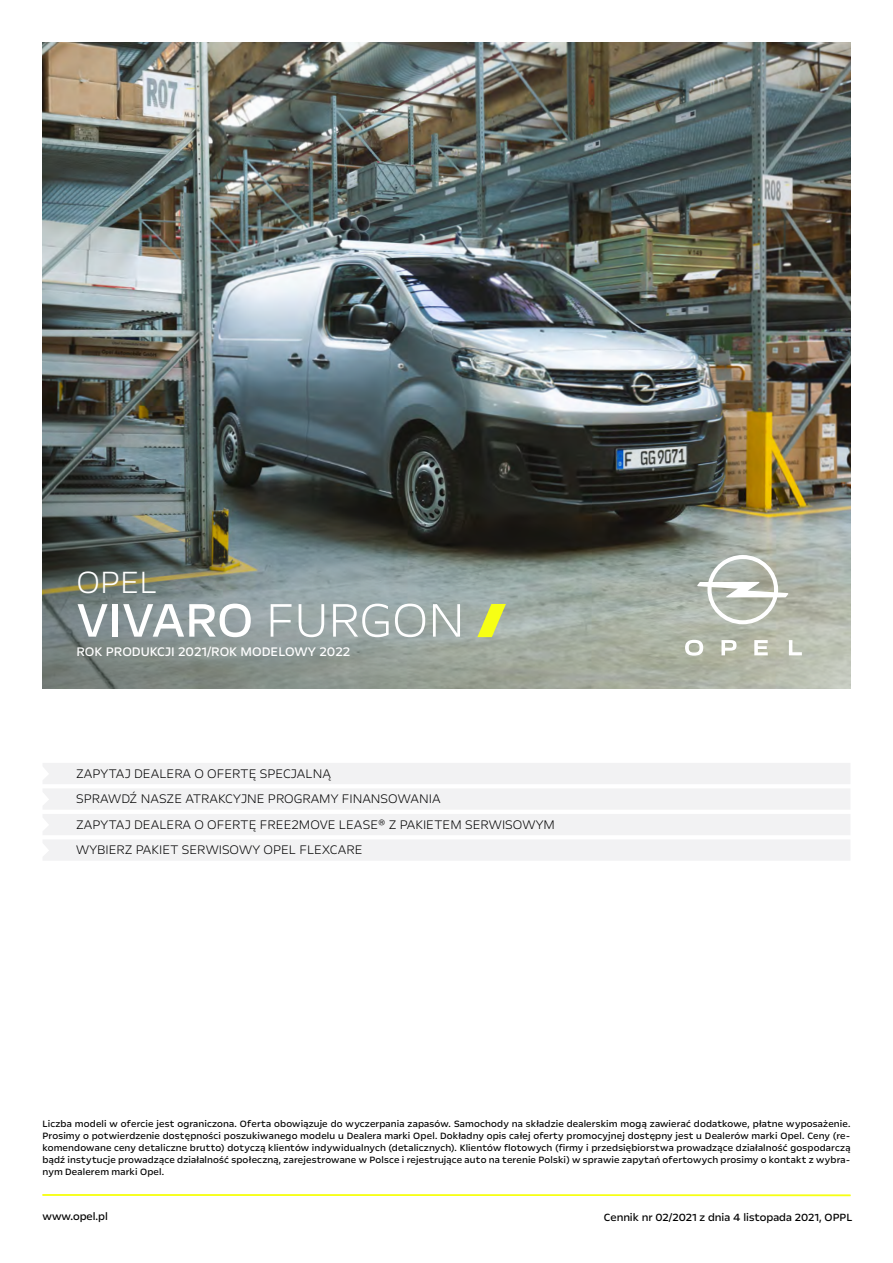
<style>
.page{position:relative;width:893px;height:1263px;background:#fff}
.page>*{position:absolute;margin:0;border:0;box-sizing:border-box;transform-origin:0 0}
.t1{font:54px "Opel Next";color:#fff}
.t2{font:300 35.25px "Opel Next";color:#fff}
.t3{font:300 14.25px "Opel Next";color:#000}
.t4{font:14.25px "Opel Next";color:#fff}
.t5{font:12px "Opel Next";color:#000}
.t6{font:10.5px/12px "Opel Next";letter-spacing:.015em;color:#000;text-align:justify}
.s1{font-weight:300}
</style>
<div class="page">
<img style="left:43px;top:360px;width:807px;height:328px">
<img style="left:43px;top:43px;width:807px;height:317px">
<svg style="left:685px;top:640px;width:117px;height:16px"></svg>
<svg style="left:697px;top:555px;width:91px;height:69px"></svg>
<hr style="left:43px;top:1194px;width:807px;height:2px;background:#f7ff14">
<svg style="left:477px;top:604px;width:29px;height:33px"></svg>
<svg style="left:43px;top:763px;width:807px;height:97px"></svg>
<p class="t2" style="left:77px;top:560px;width:82px">OPEL</p>
<p class="t1" style="left:77px;top:586px;width:390px">VIVARO <span class="s1">FURGON</span></p>
<p class="t4" style="left:77px;top:643px;width:275px">ROK PRODUKCJI 2021/ROK MODELOWY 2022</p>
<p class="t3" style="left:76px;top:765px;width:256px">ZAPYTAJ DEALERA O OFERTĘ SPECJALNĄ</p>
<p class="t3" style="left:76px;top:790px;width:366px">SPRAWDŹ NASZE ATRAKCYJNE PROGRAMY FINANSOWANIA</p>
<p class="t3" style="left:76px;top:815px;width:480px">ZAPYTAJ DEALERA O OFERTĘ FREE2MOVE LEASE® Z PAKIETEM SERWISOWYM</p>
<p class="t3" style="left:76px;top:841px;width:288px">WYBIERZ PAKIET SERWISOWY OPEL FLEXCARE</p>
<p class="t6" style="left:43px;top:1117px;width:809px">Liczba modeli w ofercie jest ograniczona. Oferta obowiązuje do wyczerpania zapasów. Samochody na składzie dealerskim mogą zawierać dodatkowe, płatne wyposażenie.<br>Prosimy o potwierdzenie dostępności poszukiwanego modelu u Dealera marki Opel. Dokładny opis całej oferty promocyjnej dostępny jest u Dealerów marki Opel. Ceny (re&shy;komendowane ceny detaliczne brutto) dotyczą klientów indywidualnych (detalicznych). Klientów flotowych (firmy i przedsiębiorstwa prowadzące działalność gospodarczą bądź instytucje prowadzące działalność społeczną, zarejestrowane w Polsce i rejestrujące auto na terenie Polski) w sprawie zapytań ofertowych prosimy o kontakt z wybra&shy;nym Dealerem marki Opel.</p>
<p class="t5" style="left:43px;top:1209px;width:67px">www.opel.pl</p>
<p class="t5" style="left:604px;top:1209px;width:250px">Cennik nr 02/2021 z dnia 4 listopada 2021, OPPL</p>
</div>
